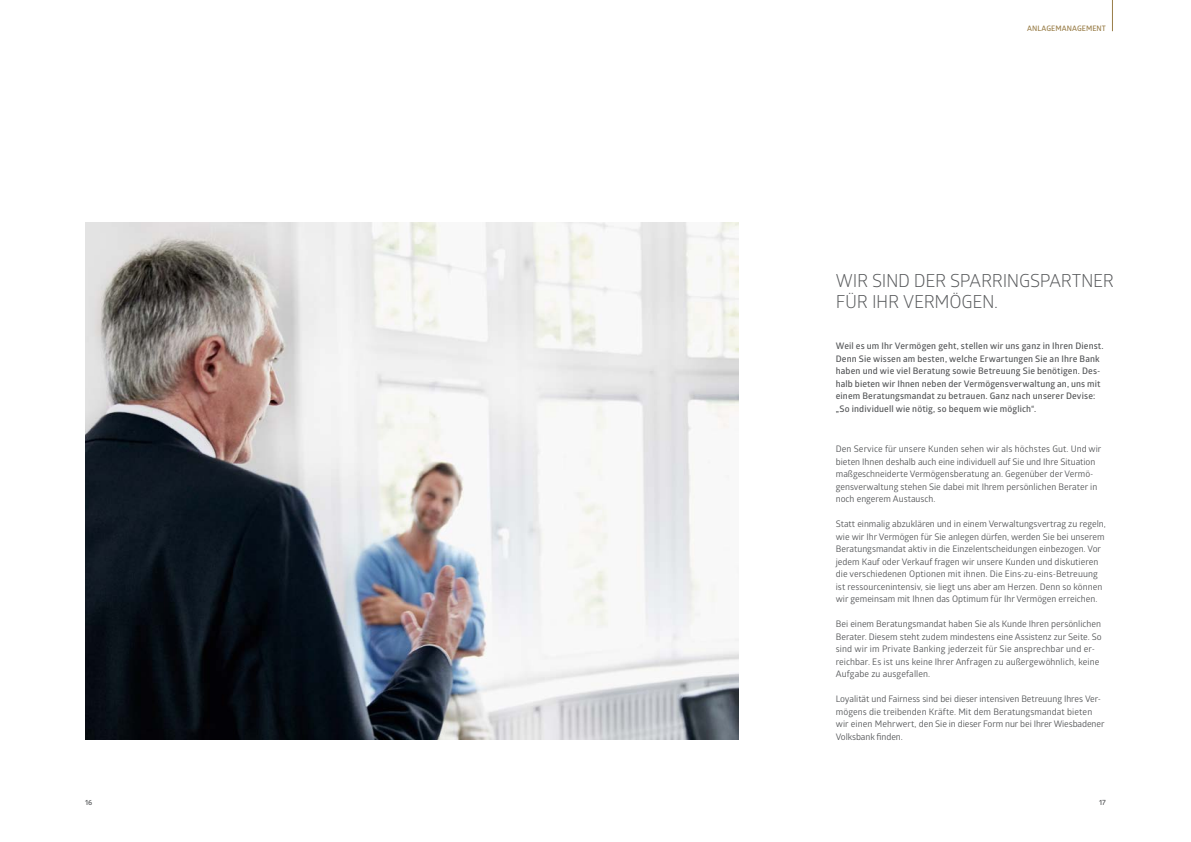
<style>
.page{position:relative;width:1191px;height:842px;background:#fff}
.page>*{position:absolute;margin:0;border:0;box-sizing:border-box;transform-origin:0 0}
.t1{font:18px/21.6px "Glober";letter-spacing:-.02em;color:#555759}
.t2{font:9px/12.5px "Glober";color:#555759}
.t3{font:600 9px/12.5px "Glober";letter-spacing:.015em;color:#555759}
.t4{font:600 7.5px "Glober";letter-spacing:.01em;color:#987c46}
.t5{font:600 7.5px "Glober";color:#555759}
</style>
<div class="page">
<img style="left:85px;top:223px;width:653px;height:517px">
<hr style="left:1112px;top:0;width:1px;height:31px;background:#987c46">
<p class="t4" style="left:1027px;top:23px;width:80px">ANLAGEMANAGEMENT</p>
<h1 class="t1" style="left:836px;top:269px;width:280px">WIR SIND DER SPARRINGSPARTNER<br>FÜR IHR VERMÖGEN.</h1>
<p class="t3" style="left:836px;top:339px;width:269px">Weil es um Ihr Vermögen geht, stellen wir uns ganz in Ihren Dienst.<br>Denn Sie wissen am besten, welche Erwartungen Sie an Ihre Bank haben und wie viel Beratung sowie Betreuung Sie benötigen. Des&shy;halb bieten wir Ihnen neben der Vermögensverwaltung an, uns mit einem Beratungsmandat zu betrauen. Ganz nach unserer Devise: „So individuell wie nötig, so bequem wie möglich“.</p>
<p class="t2" style="left:836px;top:443px;width:267px">Den Service für unsere Kunden sehen wir als höchstes Gut. Und wir bieten Ihnen deshalb auch eine individuell auf Sie und Ihre Situation maßgeschneiderte Vermögensberatung an. Gegenüber der Vermö&shy;gensverwaltung stehen Sie dabei mit Ihrem persönlichen Berater in noch engerem Austausch.</p>
<p class="t2" style="left:836px;top:518px;width:271px">Statt einmalig abzuklären und in einem Verwaltungsvertrag zu regeln, wie wir Ihr Vermögen für Sie anlegen dürfen, werden Sie bei unserem Beratungsmandat aktiv in die Einzelentscheidungen einbezogen. Vor jedem Kauf oder Verkauf fragen wir unsere Kunden und diskutieren die verschiedenen Optionen mit ihnen. Die Eins-zu-eins-Betreuung ist ressourcenintensiv, sie liegt uns aber am Herzen. Denn so können wir gemeinsam mit Ihnen das Optimum für Ihr Vermögen erreichen.</p>
<p class="t2" style="left:836px;top:618px;width:267px">Bei einem Beratungsmandat haben Sie als Kunde Ihren persönlichen Berater. Diesem steht zudem mindestens eine Assistenz zur Seite. So sind wir im Private Banking jederzeit für Sie ansprechbar und er&shy;reichbar. Es ist uns keine Ihrer Anfragen zu außergewöhnlich, keine Aufgabe zu ausgefallen.</p>
<p class="t2" style="left:836px;top:693px;width:270px">Loyalität und Fairness sind bei dieser intensiven Betreuung Ihres Ver&shy;mögens die treibenden Kräfte. Mit dem Beratungsmandat bieten wir einen Mehrwert, den Sie in dieser Form nur bei Ihrer Wiesbadener Volksbank finden.</p>
<p class="t5" style="left:85px;top:797px;width:9px">16</p>
<p class="t5" style="left:1099px;top:797px;width:8px">17</p>
</div>
